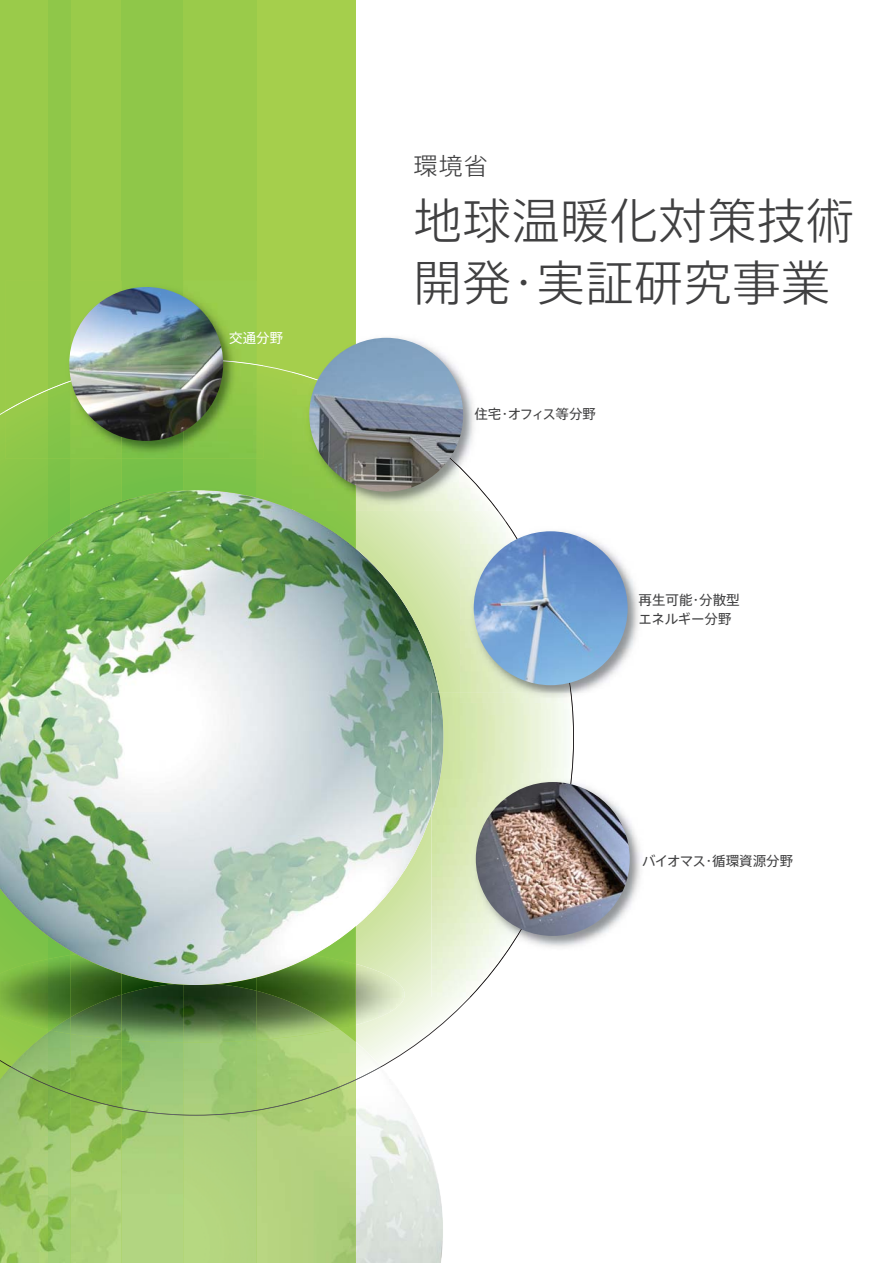
<style>
.page{position:relative;width:893px;height:1263px;background:#fff}
.page>*{position:absolute;margin:0;border:0;box-sizing:border-box;transform-origin:0 0}
.t1{font:48.6px/61.5px "Axis Std Light 90 pv RKSJ H";letter-spacing:.01em;color:#404041}
.t2{font:24px "Axis Std Light 90 pv RKSJ H";color:#404041}
.t3{font:13.5px/19.5px "Axis Std Regular 90 pv RKSJ H";color:#404041}
.t4{font:13.5px "Axis Std Regular 90 pv RKSJ H";letter-spacing:-.03em;color:#404041}
.t5{font:13.5px "Axis Std Regular 90 pv RKSJ H";color:#fff}
</style>
<div class="page">
<div style="left:0;top:0;width:356px;height:1263px;background:#a5cf4c"></div>
<div style="left:0;top:0;width:48px;height:359px;background:#9acb4a"></div>
<div style="left:71px;top:0;width:51px;height:280px;background:#9acb4a"></div>
<div style="left:48px;top:0;width:23px;height:280px;background:#8fc749"></div>
<div style="left:183px;top:0;width:74px;height:280px;background:#9acb4a"></div>
<div style="left:122px;top:0;width:61px;height:280px;background:#8fc749"></div>
<svg style="left:0;top:511px;width:507px;height:556px"></svg>
<img style="left:356px;top:1067px;width:87px;height:196px">
<img style="left:257px;top:1116px;width:99px;height:147px">
<img style="left:0;top:1067px;width:48px;height:196px">
<img style="left:71px;top:1116px;width:51px;height:147px">
<img style="left:48px;top:1116px;width:23px;height:147px">
<div style="left:183px;top:1116px;width:74px;height:147px;background:#b2d47e"></div>
<img style="left:122px;top:1116px;width:61px;height:147px">
<img style="left:356px;top:1042px;width:25px;height:24px">
<img style="left:257px;top:985px;width:99px;height:81px">
<img style="left:11px;top:1032px;width:37px;height:34px">
<img style="left:71px;top:1040px;width:51px;height:26px">
<img style="left:48px;top:985px;width:23px;height:81px">
<img style="left:122px;top:1042px;width:135px;height:24px">
<img style="left:10px;top:1066px;width:371px;height:50px">
<img style="left:0;top:985px;width:48px;height:45px">
<img style="left:71px;top:985px;width:51px;height:10px">
<img style="left:356px;top:985px;width:49px;height:40px">
<img style="left:257px;top:991px;width:82px;height:49px">
<img style="left:71px;top:995px;width:51px;height:45px">
<img style="left:50px;top:1017px;width:21px;height:17px">
<img style="left:122px;top:985px;width:135px;height:57px">
<img style="left:0;top:511px;width:439px;height:474px">
<img style="left:574px;top:783px;width:67px;height:163px">
<img style="left:431px;top:693px;width:39px;height:304px">
<img style="left:470px;top:703px;width:104px;height:294px">
<img style="left:431px;top:693px;width:12px;height:120px">
<img style="left:476px;top:782px;width:154px;height:154px;border-radius:50%">
<img style="left:571px;top:532px;width:68px;height:161px">
<img style="left:460px;top:522px;width:45px;height:171px">
<img style="left:505px;top:522px;width:66px;height:171px">
<img style="left:460px;top:693px;width:116px;height:10px">
<svg style="left:570px;top:693px;width:2px;height:10px"></svg>
<img style="left:474px;top:531px;width:154px;height:154px;border-radius:50%">
<img style="left:356px;top:337px;width:111px;height:49px">
<img style="left:333px;top:330px;width:23px;height:29px">
<img style="left:335px;top:386px;width:164px;height:125px">
<svg style="left:0;top:359px;width:335px;height:229px;background:#7fb854"></svg>
<img style="left:309px;top:338px;width:154px;height:154px;border-radius:50%">
<img style="left:183px;top:280px;width:74px;height:79px">
<div style="left:5px;top:280px;width:43px;height:79px;background:#9acb4a"></div>
<img style="left:71px;top:280px;width:51px;height:65px">
<div style="left:48px;top:280px;width:23px;height:79px;background:#8fc749"></div>
<img style="left:122px;top:280px;width:61px;height:16px">
<img style="left:257px;top:412px;width:6px;height:47px">
<div style="left:5px;top:412px;width:43px;height:47px;background:#91c849"></div>
<img style="left:71px;top:412px;width:51px;height:47px">
<img style="left:48px;top:412px;width:23px;height:47px">
<img style="left:122px;top:412px;width:135px;height:47px">
<img style="left:5px;top:359px;width:258px;height:53px">
<img style="left:69px;top:287px;width:154px;height:154px;border-radius:50%">
<p class="t5" style="left:229px;top:333px;width:55px">交通分野</p>
<h2 class="t2" style="left:413px;top:157px;width:76px">環境省</h2>
<h1 class="t1" style="left:413px;top:197px;width:442px">地球温暖化対策技術開発・実証研究事業</h1>
<p class="t4" style="left:474px;top:409px;width:123px">住宅・オフィス等分野</p>
<p class="t3" style="left:638px;top:592px;width:103px">再生可能・分散型エネルギー分野</p>
<p class="t3" style="left:642px;top:853px;width:153px">バイオマス・循環資源分野</p>
</div>
